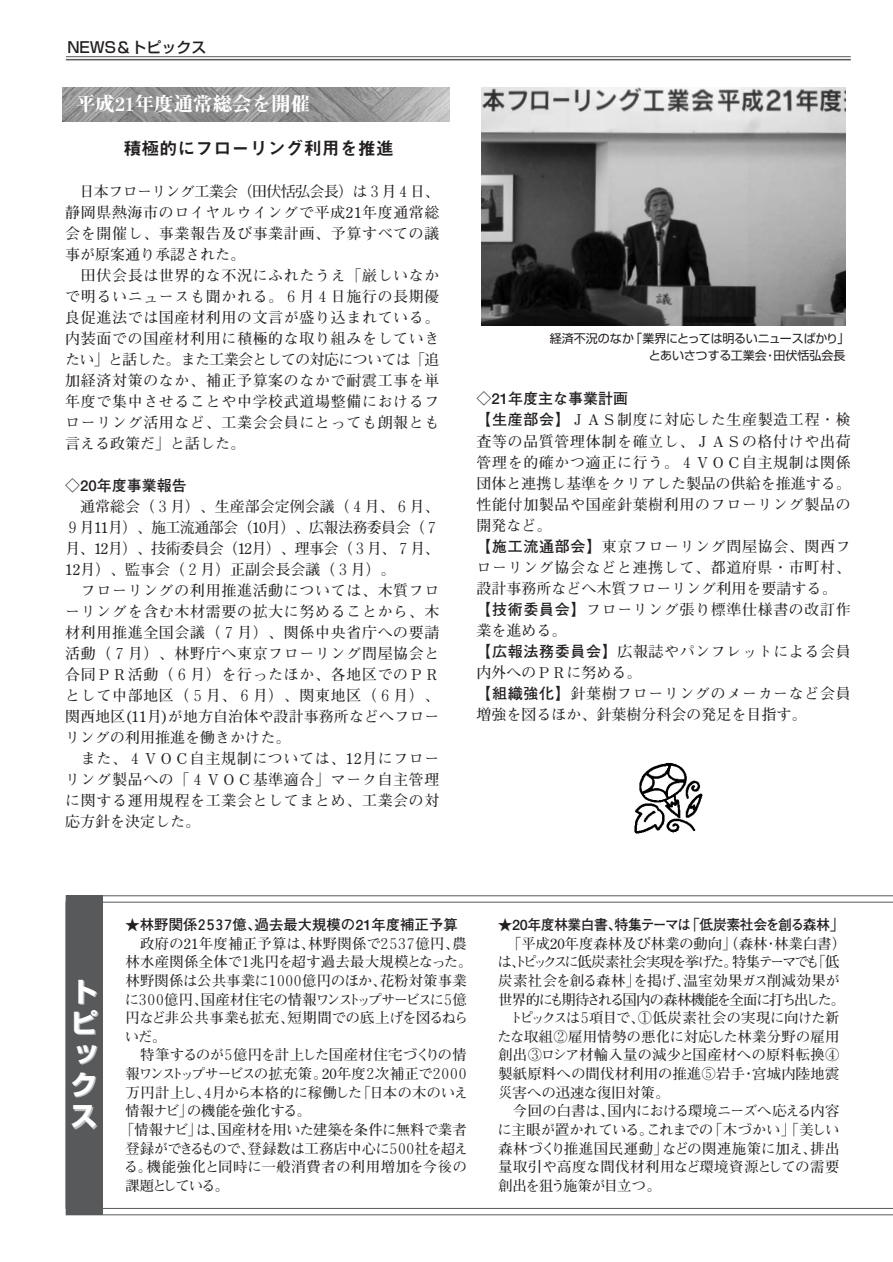
<style>
.page{position:relative;width:893px;height:1262px;background:#fff}
.page>*{position:absolute;margin:0;border:0;box-sizing:border-box;transform-origin:0 0}
.t1{font:700 27px/31px "Shin Go";color:#fff;text-align:justify}
.t2{font:19.5px "Midashi Min MA31";color:#fff}
.t3{font:18px "Midashi Go MB31";color:#231f20}
.t4{font:700 15px/21px "Futo Min A101";letter-spacing:.04em;color:#231f20}
.t5{font:700 15px "Futo Go B101";color:#231f20}
.t6{font:500 15px "Shin Go";color:#231f20}
.t7{font:700 14.4px/18.6px "Futo Min A101";letter-spacing:-.02em;color:#231f20}
.t8{font:700 14.4px "Futo Min A101";letter-spacing:.02em;color:#231f20}
.t9{font:700 14.4px "Futo Min A101";letter-spacing:-.125em;color:#231f20}
.t10{font:700 14.4px "Futo Min A101";letter-spacing:-.165em;color:#231f20}
.t11{font:700 14.4px "Futo Go B101";letter-spacing:-.03em;color:#231f20}
.t12{font:700 14.4px "Futo Min A101";letter-spacing:-.055em;color:#231f20}
.t13{font:700 14.4px "Futo Go B101";color:#231f20}
.t14{font:700 14.4px "Futo Min A101";letter-spacing:.01em;color:#231f20}
.t15{font:700 14.4px "Futo Min A101";letter-spacing:-.045em;color:#231f20}
.t16{font:700 14.4px "Futo Min A101";letter-spacing:-.05em;color:#231f20}
.t17{font:700 14.4px "Futo Min A101";letter-spacing:.04em;color:#231f20}
.t18{font:700 14.4px "Futo Min A101";letter-spacing:-.04em;color:#231f20}
.t19{font:700 14.4px "Futo Min A101";letter-spacing:-.11em;color:#231f20}
.t20{font:12px/16.5px "Shin Go";letter-spacing:-.005em;color:#231f20}
.s1{font-family:"Futo Go B101"}
</style>
<div class="page">
<img style="left:482px;top:87px;width:363px;height:238px">
<img style="left:62px;top:87px;width:387px;height:34px">
<img style="left:634px;top:763px;width:69px;height:71px">
<svg style="left:65px;top:895px;width:828px;height:320px"></svg>
<div style="left:66px;top:895px;width:36px;height:319px;background:#58595b"></div>
<hr style="left:66px;top:59px;width:784px;height:1px;background:#58595b">
<hr style="left:66px;top:56px;width:784px;height:1px;background:#58595b">
<p class="t6" style="left:67px;top:42px;width:140px">NEWS＆トピックス</p>
<h2 class="t2" style="left:76px;top:97px;width:236px">平成21年度通常総会を開催</h2>
<p class="t3" style="left:124px;top:141px;width:271px">積極的にフローリング利用を推進</p>
<p class="t4" style="left:65px;top:183px;width:376px">　日本フローリング工業会（田伏恬弘会長）は３月４日、静岡県熱海市のロイヤルウイングで平成21年度通常総会を開催し、事業報告及び事業計画、予算すべての議事が原案通り承認された。<br>　田伏会長は世界的な不況にふれたうえ「厳しいなかで明るいニュースも聞かれる。６月４日施行の長期優良促進法では国産材利用の文言が盛り込まれている。内装面での国産材利用に積極的な取り組みをしていきたい」と話した。また工業会としての対応については「追加経済対策のなか、補正予算案のなかで耐震工事を単年度で集中させることや中学校武道場整備におけるフローリング活用など、工業会会員にとっても朗報とも言える政策だ」と話した。</p>
<p class="t5" style="left:65px;top:480px;width:123px">◇20年度事業報告</p>
<p class="t4" style="left:65px;top:498px;width:376px">　通常総会（３月）、生産部会定例会議（４月、６月、<br>９月11月）、施工流通部会（10月）、広報法務委員会（７月、12月）、技術委員会（12月）、理事会（３月、７月、<br>12月）、監事会（２月）正副会長会議（３月）。<br>　フローリングの利用推進活動については、木質フローリングを含む木材需要の拡大に努めることから、木材利用推進全国会議（７月）、関係中央省庁への要請活動（７月）、林野庁へ東京フローリング問屋協会と合同ＰＲ活動（６月）を行ったほか、各地区でのＰＲとして中部地区（５月、６月）、関東地区（６月）、関西地区(11月)が地方自治体や設計事務所などへフローリングの利用推進を働きかけた。<br>　また、４ＶＯＣ自主規制については、12月にフローリング製品への「４ＶＯＣ基準適合」マーク自主管理に関する運用規程を工業会としてまとめ、工業会の対応方針を決定した。</p>
<p class="t20" style="left:648px;top:332px;width:202px;text-indent:-99px">経済不況のなか「業界にとっては明るいニュースばかり」とあいさつする工業会・田伏恬弘会長</p>
<p class="t5" style="left:476px;top:393px;width:153px">◇21年度主な事業計画</p>
<p class="t4" style="left:476px;top:411px;width:376px"><span class="s1">【生産部会】</span>ＪＡＳ制度に対応した生産製造工程・検査等の品質管理体制を確立し、ＪＡＳの格付けや出荷管理を的確かつ適正に行う。４ＶＯＣ自主規制は関係団体と連携し基準をクリアした製品の供給を推進する。性能付加製品や国産針葉樹利用のフローリング製品の開発など。<br><span class="s1">【施工流通部会】</span>東京フローリング問屋協会、関西フローリング協会などと連携して、都道府県・市町村、設計事務所などへ木質フローリング利用を要請する。<span class="s1">【技術委員会】</span>フローリング張り標準仕様書の改訂作業を進める。<br><span class="s1">【広報法務委員会】</span>広報誌やパンフレットによる会員内外へのＰＲに努める。<br><span class="s1">【組織強化】</span>針葉樹フローリングのメーカーなど会員増強を図るほか、針葉樹分科会の発足を目指す。</p>
<h1 class="t1" style="left:71px;top:980px;width:28px">トピックス</h1>
<p class="t13" style="left:125px;top:919px;width:334px">★林野関係２５３７億、過去最大規模の21年度補正予算</p>
<p class="t8" style="left:125px;top:938px;width:343px">　政府の21年度補正予算は、林野関係で２５３７億円、農</p>
<p class="t8" style="left:125px;top:957px;width:348px">林水産関係全体で１兆円を超す過去最大規模となった。</p>
<p class="t14" style="left:125px;top:975px;width:343px">林野関係は公共事業に１０００億円のほか、花粉対策事業</p>
<p class="t10" style="left:125px;top:994px;width:343px">に３００億円、国産材住宅の情報ワンストップサービスに５億</p>
<p class="t7" style="left:125px;top:1010px;width:344px">円など非公共事業も拡充、短期間での底上げを図るねら</p>
<p class="t7" style="left:125px;top:1029px;width:43px">いだ。</p>
<p class="t16" style="left:125px;top:1050px;width:343px">　特筆するのが５億円を計上した国産材住宅づくりの情</p>
<p class="t9" style="left:125px;top:1068px;width:346px">報ワンストップサービスの拡充策。20年度２次補正で２０００</p>
<p class="t7" style="left:125px;top:1085px;width:344px">万円計上し、４月から本格的に稼働した「日本の木のいえ</p>
<p class="t18" style="left:125px;top:1105px;width:187px">情報ナビ」の機能を強化する。</p>
<p class="t15" style="left:120px;top:1124px;width:348px">「情報ナビ」は、国産材を用いた建築を条件に無料で業者</p>
<p class="t12" style="left:125px;top:1143px;width:344px">登録ができるもので、登録数は工務店中心に５００社を超え</p>
<p class="t17" style="left:124px;top:1161px;width:345px">る。機能強化と同時に一般消費者の利用増加を今後の</p>
<p class="t19" style="left:125px;top:1180px;width:105px">課題としている。</p>
<p class="t11" style="left:498px;top:919px;width:347px">★20年度林業白書、特集テーマは「低炭素社会を創る森林」</p>
<p class="t7" style="left:497px;top:936px;width:350px;text-indent:10px">「平成20年度森林及び林業の動向」（森林・林業白書）は、トピックスに低炭素社会実現を挙げた。特集テーマでも「低炭素社会を創る森林」を掲げ、温室効果ガス削減効果が世界的にも期待される国内の森林機能を全面に打ち出した。　トピックスは５項目で、①低炭素社会の実現に向けた新たな取組②雇用情勢の悪化に対応した林業分野の雇用創出③ロシア材輸入量の減少と国産材への原料転換④製紙原料への間伐材利用の推進⑤岩手・宮城内陸地震災害への迅速な復旧対策。<br>　今回の白書は、国内における環境ニーズへ応える内容に主眼が置かれている。これまでの「木づかい」「美しい森林づくり推進国民運動」などの関連施策に加え、排出量取引や高度な間伐材利用など環境資源としての需要創出を狙う施策が目立つ。</p>
</div>
